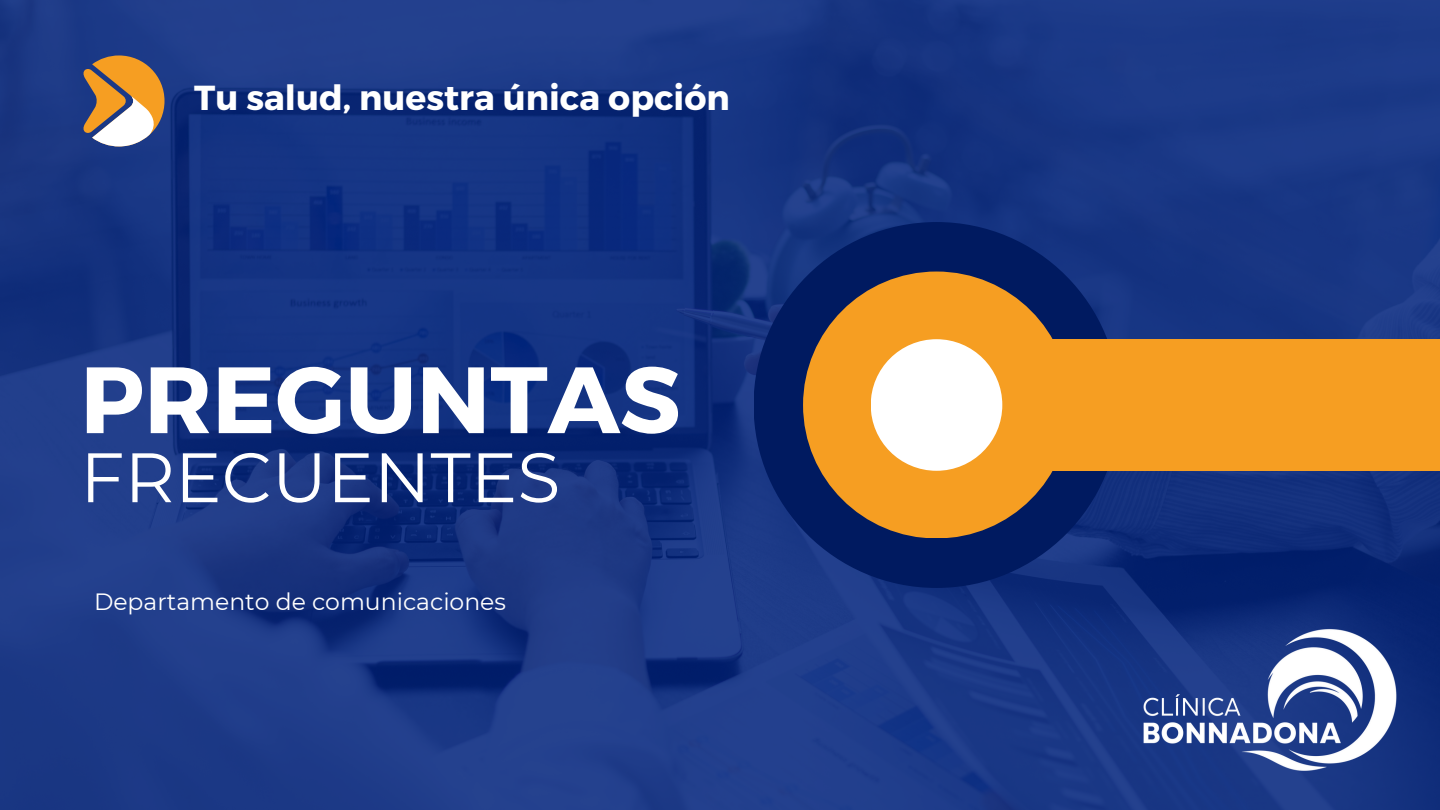
<style>
.page{position:relative;width:1440px;height:810px;background:#fff}
.page>*{position:absolute;margin:0;border:0;box-sizing:border-box;transform-origin:0 0}
.t1{font:700 93.9px "Montserrat";color:#fff}
.t2{font:69.8px "Montserrat";color:#fff}
.t3{font:700 34.7px "Montserrat";color:#fff}
.t4{font:23.5px "Montserrat";color:#fff}
</style>
<div class="page">
<img style="left:0;top:0;width:1440px;height:810px">
<div style="left:754px;top:222px;width:365px;height:366px;background:#001a60;border-radius:50%"></div>
<div style="left:937px;top:339px;width:503px;height:132px;background:#f69e22"></div>
<svg style="left:80px;top:55px;width:84px;height:91px"></svg>
<div style="left:803px;top:272px;width:267px;height:266px;background:#f69e22;border-radius:50%"></div>
<div style="left:871px;top:339px;width:131px;height:132px;background:#fff;border-radius:50%"></div>
<img style="left:1119px;top:616px;width:302px;height:169px">
<h1 class="t3" style="left:194px;top:75px;width:537px">Tu salud, nuestra única opción</h1>
<p class="t1" style="left:80px;top:339px;width:602px">PREGUNTAS</p>
<h3 class="t2" style="left:80px;top:435px;width:482px">FRECUENTES</h3>
<h2 class="t4" style="left:94px;top:588px;width:413px">Departamento de comunicaciones</h2>
</div>
